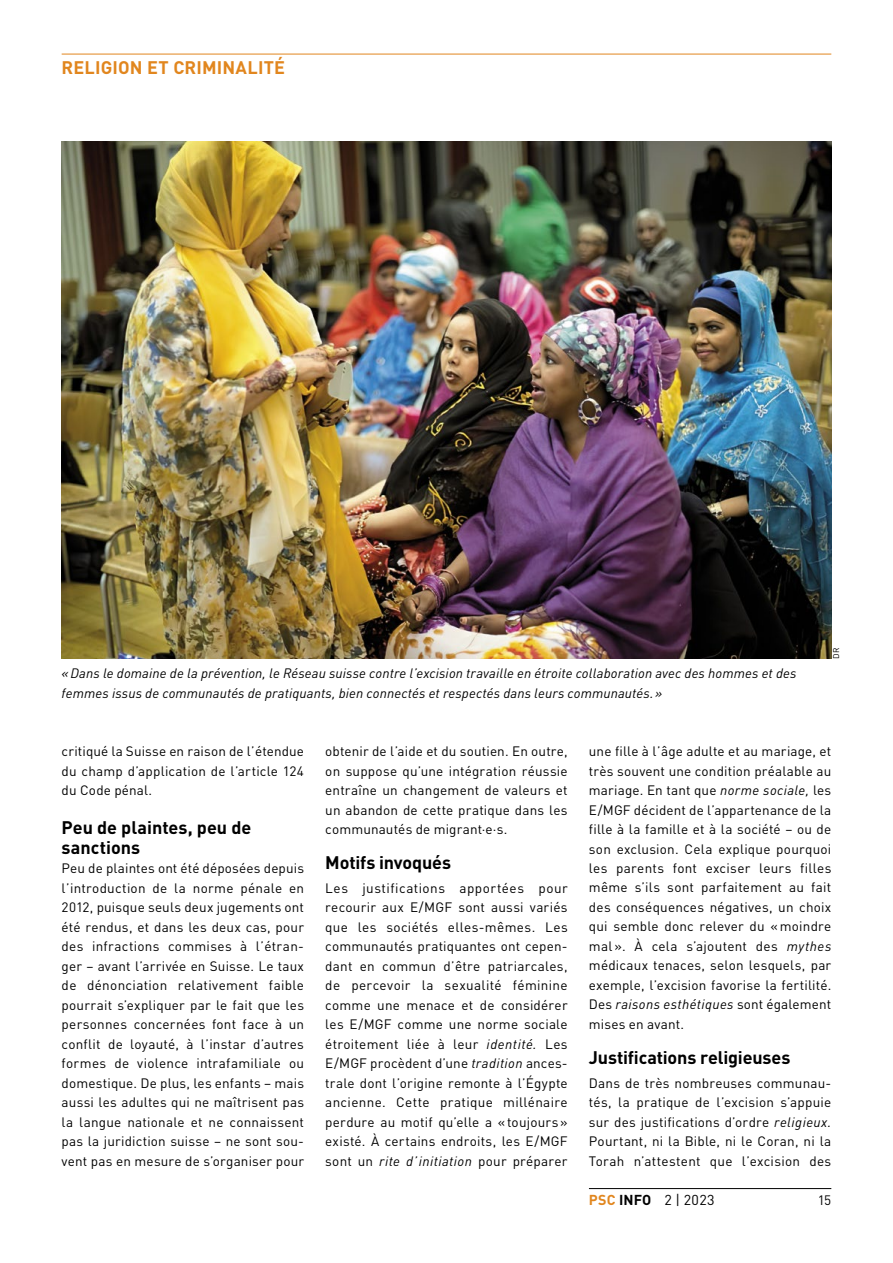
<style>
.page{position:relative;width:893px;height:1263px;background:#fff}
.page>*{position:absolute;margin:0;border:0;box-sizing:border-box;transform-origin:0 0}
.t1{font:700 18px/19.5px "DIN";letter-spacing:-.005em;color:#000}
.t2{font:700 18px "DIN";letter-spacing:.01em;color:#e1861e}
.t3{font:14.25px "DIN";color:#000}
.t4{font:13.5px/19.5px "DIN";letter-spacing:.015em;color:#000;text-align:justify}
.t5{font:italic 13.5px/19.5px "DIN DIN Regular";letter-spacing:.01em;color:#000}
.t6{font:italic 13.5px "DIN DIN Regular";letter-spacing:.03em;color:#000}
.t7{font:8.25px "DIN";color:#000}
.s1{font-family:"DIN DIN Regular";font-style:italic}
.s2{font-family:"DIN";font-style:normal}
.s3{font-weight:700;color:#e1861e}
.s4{font-weight:700}
</style>
<div class="page">
<hr style="left:589px;top:1188px;width:242px;height:1px;background:#000">
<hr style="left:62px;top:54px;width:769px;height:1px;background:#e1861e">
<img style="left:62px;top:141px;width:769px;height:518px">
<h1 class="t2" style="left:62px;top:55px;width:225px">RELIGION ET CRIMINALITÉ</h1>
<p class="t5" style="left:62px;top:663px;width:736px">«Dans le domaine de la prévention, le Réseau suisse contre l’excision travaille en étroite collaboration avec des hommes et des femmes issus de communautés de pratiquants, bien connectés et respectés dans leurs communautés.»</p>
<p class="t7" style="left:831px;top:659px;width:13px;rotate:-90deg">DR</p>
<p class="t4" style="left:62px;top:741px;width:244px">critiqué la Suisse en raison de l’étendue du champ d’application de l’article 124 du Code pénal.</p>
<h1 class="t1" style="left:62px;top:817px;width:191px">Peu de plaintes, peu de sanctions</h1>
<p class="t4" style="left:62px;top:858px;width:244px">Peu de plaintes ont été déposées depuis l’introduction de la norme pénale en 2012, puisque seuls deux jugements ont été rendus, et dans les deux cas, pour des infractions commises à l’étran&shy;ger – avant l’arrivée en Suisse. Le taux de dénonciation relativement faible pourrait s’expliquer par le fait que les personnes concernées font face à un conflit de loyauté, à l’instar d’autres formes de violence intrafamiliale ou domestique. De plus, les enfants – mais aussi les adultes qui ne maîtrisent pas la langue nationale et ne connaissent pas la juridiction suisse – ne sont sou&shy;vent pas en mesure de s’organiser pour</p>
<p class="t4" style="left:325px;top:741px;width:244px">obtenir de l’aide et du soutien. En outre, on suppose qu’une intégration réussie entraîne un changement de valeurs et un abandon de cette pratique dans les communautés de migrant·e·s.</p>
<h1 class="t1" style="left:325px;top:851px;width:127px">Motifs invoqués</h1>
<p class="t4" style="left:325px;top:878px;width:244px">Les justifications apportées pour recourir aux E/MGF sont aussi variés que les sociétés elles-mêmes. Les communautés pratiquantes ont cepen&shy;dant en commun d’être patriarcales, de percevoir la sexualité féminine comme une menace et de considérer les E/MGF comme une norme sociale étroitement liée à leur <span class="s1">identité.</span> Les E/MGF procèdent d’une <span class="s1">tradition</span> ances&shy;trale dont l’origine remonte à l’Égypte ancienne. Cette pratique millénaire perdure au motif qu’elle a «toujours» existé. À certains endroits, les E/MGF sont un <span class="s1">rite d’initiation</span> pour préparer</p>
<p class="t4" style="left:589px;top:741px;width:244px">une fille à l’âge adulte et au mariage, et très souvent une condition préalable au mariage. En tant que <span class="s1">norme sociale,</span> les E/MGF décident de l’appartenance de la fille à la famille et à la société – ou de son exclusion. Cela explique pourquoi les parents font exciser leurs filles même s’ils sont parfaitement au fait des conséquences négatives, un choix qui semble donc relever du «moindre mal ». À cela s’ajoutent des <span class="s1">mythes </span>médicaux tenaces, selon lesquels, par exemple, l’excision favorise la fertilité.</p>
<p class="t6" style="left:589px;top:996px;width:244px"><span class="s2">Des</span> raisons esthétiques <span class="s2">sont également</span></p>
<p class="t4" style="left:589px;top:1014px;width:97px">mises en avant.</p>
<h1 class="t1" style="left:589px;top:1046px;width:203px">Justifications religieuses</h1>
<p class="t4" style="left:589px;top:1073px;width:244px">Dans de très nombreuses communau&shy;tés, la pratique de l’excision s’appuie sur des justifications d’ordre <span class="s1">religieux.<br></span>Pourtant, ni la Bible, ni le Coran, ni la Torah n’attestent que l’excision des</p>
<p class="t3" style="left:589px;top:1190px;width:127px"><span class="s3">PSC</span> <span class="s4">INFO</span> 2 | 2023</p>
<p class="t4" style="left:818px;top:1190px;width:15px">15</p>
</div>
